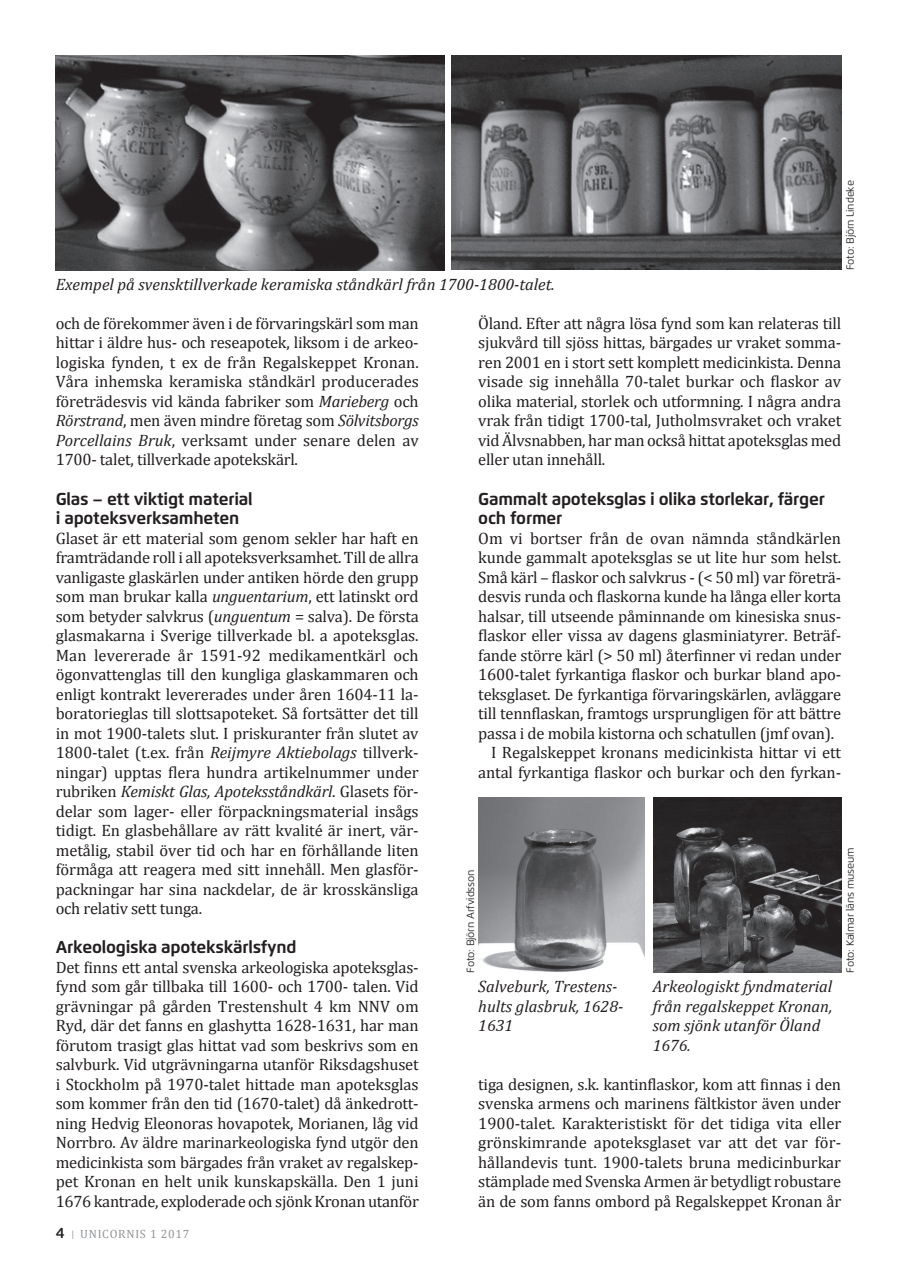
<style>
.page{position:relative;width:897px;height:1267px;background:#fff}
.page>*{position:absolute;margin:0;border:0;box-sizing:border-box;transform-origin:0 0}
.Mellanrubrik{font:700 17.25px/19.5px "Flexo";letter-spacing:-.015em;color:#231f20}
.Bröd_utan_indrag{font:16.5px/19.5px "Cambria";letter-spacing:-.015em;color:#231f20;text-align:justify}
.Bröd_med_indrag{font:16.5px/19.5px "Cambria";letter-spacing:-.01em;color:#231f20;text-align:justify}
.Bildtext{font:italic 16.5px/19.5px "Cambria";color:#231f20}
.t1{font:12px "Cambria";letter-spacing:.06em;color:#939598}
.Fotnot{font:10.5px "Flexo";letter-spacing:-.015em;color:#231f20}
.s1{font-style:italic}
.s2{font-family:"Flexo";font-weight:600;font-size:15px;color:#231f20}
.s3{font-size:9px}
</style>
<div class="page">
<img style="left:56px;top:56px;width:388px;height:214px">
<img style="left:451px;top:56px;width:390px;height:214px">
<img style="left:478px;top:797px;width:166px;height:175px">
<img style="left:653px;top:797px;width:188px;height:175px">
<p class="Bildtext" style="left:56px;top:274px;width:500px">Exempel på svensktillverkade keramiska ståndkärl från 1700-1800-talet.</p>
<p class="Fotnot" style="left:843px;top:270px;width:92px;rotate:-90deg">Foto: Björn Lindeke</p>
<p class="Bröd_med_indrag" style="left:56px;top:313px;width:364px">och de förekommer även i de förvaringskärl som man hittar i äldre hus- och reseapotek, liksom i de arkeo&shy;logiska fynden, t ex de från Regalskeppet Kronan.<br>Våra inhemska keramiska ståndkärl producerades företrädesvis vid kända fabriker som <span class="s1">Marieberg</span> och <span class="s1">Rörstrand</span>, men även mindre företag som <span class="s1">Sölvitsborgs Porcellains Bruk</span>, verksamt under senare delen av 1700- talet, tillverkade apotekskärl.</p>
<p class="Mellanrubrik" style="left:56px;top:488px;width:198px">Glas – ett viktigt material i apoteksverksamheten</p>
<p class="Bröd_utan_indrag" style="left:56px;top:528px;width:364px">Glaset är ett material som genom sekler har haft en framträdande roll i all apoteksverksamhet. Till de allra vanligaste glaskärlen under antiken hörde den grupp som man brukar kalla <span class="s1">unguentarium</span>, ett latinskt ord som betyder salvkrus (<span class="s1">unguentum</span> = salva). De första glasmakarna i Sverige tillverkade bl. a apoteksglas.<br>Man levererade år 1591-92 medikamentkärl och ögonvattenglas till den kungliga glaskammaren och enligt kontrakt levererades under åren 1604-11 la&shy;boratorieglas till slottsapoteket. Så fortsätter det till in mot 1900-talets slut. I priskuranter från slutet av 1800-talet (t.ex. från <span class="s1">Reijmyre Aktiebolags</span> tillverk&shy;ningar) upptas flera hundra artikelnummer under rubriken <span class="s1">Kemiskt Glas, Apoteksståndkärl</span>. Glasets för&shy;delar som lager- eller förpackningsmaterial insågs tidigt. En glasbehållare av rätt kvalité är inert, vär&shy;metålig, stabil över tid och har en förhållande liten förmåga att reagera med sitt innehåll. Men glasför&shy;packningar har sina nackdelar, de är krosskänsliga och relativ sett tunga.</p>
<p class="Mellanrubrik" style="left:56px;top:937px;width:242px">Arkeologiska apotekskärlsfynd</p>
<p class="Bröd_utan_indrag" style="left:56px;top:957px;width:364px">Det finns ett antal svenska arkeologiska apoteksglas&shy;fynd som går tillbaka till 1600- och 1700- talen. Vid grävningar på gården Trestenshult 4 km NNV om Ryd, där det fanns en glashytta 1628-1631, har man förutom trasigt glas hittat vad som beskrivs som en salvburk. Vid utgrävningarna utanför Riksdagshuset i Stockholm på 1970-talet hittade man apoteksglas som kommer från den tid (1670-talet) då änkedrott&shy;ning Hedvig Eleonoras hovapotek, Morianen, låg vid Norrbro. Av äldre marinarkeologiska fynd utgör den medicinkista som bärgades från vraket av regalskep&shy;pet Kronan en helt unik kunskapskälla. Den 1 juni 1676 kantrade, exploderade och sjönk Kronan utanför</p>
<p class="t1" style="left:56px;top:1226px;width:135px"><span class="s2">4</span> <span class="s3">|</span> UNICORNIS 1 2017</p>
<p class="Bröd_utan_indrag" style="left:478px;top:313px;width:364px">Öland. Efter att några lösa fynd som kan relateras till sjukvård till sjöss hittas, bärgades ur vraket somma&shy;ren 2001 en i stort sett komplett medicinkista. Denna visade sig innehålla 70-talet burkar och flaskor av olika material, storlek och utformning. I några andra vrak från tidigt 1700-tal, Jutholmsvraket och vraket vid Älvsnabben, har man också hittat apoteksglas med eller utan innehåll.</p>
<p class="Mellanrubrik" style="left:478px;top:488px;width:348px">Gammalt apoteksglas i olika storlekar, färger och former</p>
<p class="Bröd_utan_indrag" style="left:478px;top:528px;width:364px">Om vi bortser från de ovan nämnda ståndkärlen kunde gammalt apoteksglas se ut lite hur som helst.<br>Små kärl – flaskor och salvkrus - (&lt; 50 ml) var företrä&shy;desvis runda och flaskorna kunde ha långa eller korta halsar, till utseende påminnande om kinesiska snus&shy;flaskor eller vissa av dagens glasminiatyrer. Beträf&shy;fande större kärl (&gt; 50 ml) återfinner vi redan under 1600-talet fyrkantiga flaskor och burkar bland apo&shy;teksglaset. De fyrkantiga förvaringskärlen, avläggare till tennflaskan, framtogs ursprungligen för att bättre passa i de mobila kistorna och schatullen (jmf ovan).</p>
<p class="Bröd_med_indrag" style="left:478px;top:742px;width:364px;text-align:right">I Regalskeppet kronans medicinkista hittar vi ett antal fyrkantiga flaskor och burkar och den fyrkan-</p>
<p class="Fotnot" style="left:464px;top:972px;width:105px;rotate:-90deg">Foto: Björn Arfvidsson</p>
<p class="Fotnot" style="left:843px;top:972px;width:127px;rotate:-90deg">Foto: Kalmar läns museum</p>
<p class="Bildtext" style="left:478px;top:976px;width:146px">Salveburk, Trestens&shy;hults glasbruk, 1628-<br>1631</p>
<p class="Bildtext" style="left:652px;top:976px;width:181px">Arkeologiskt fyndmaterial från regalskeppet Kronan, som sjönk utanför Öland<br>1676.</p>
<p class="Bröd_med_indrag" style="left:478px;top:1074px;width:364px">tiga designen, s.k. kantinflaskor, kom att finnas i den svenska armens och marinens fältkistor även under 1900-talet. Karakteristiskt för det tidiga vita eller grönskimrande apoteksglaset var att det var för&shy;hållandevis tunt. 1900-talets bruna medicinburkar stämplade med Svenska Armen är betydligt robustare än de som fanns ombord på Regalskeppet Kronan år</p>
</div>
